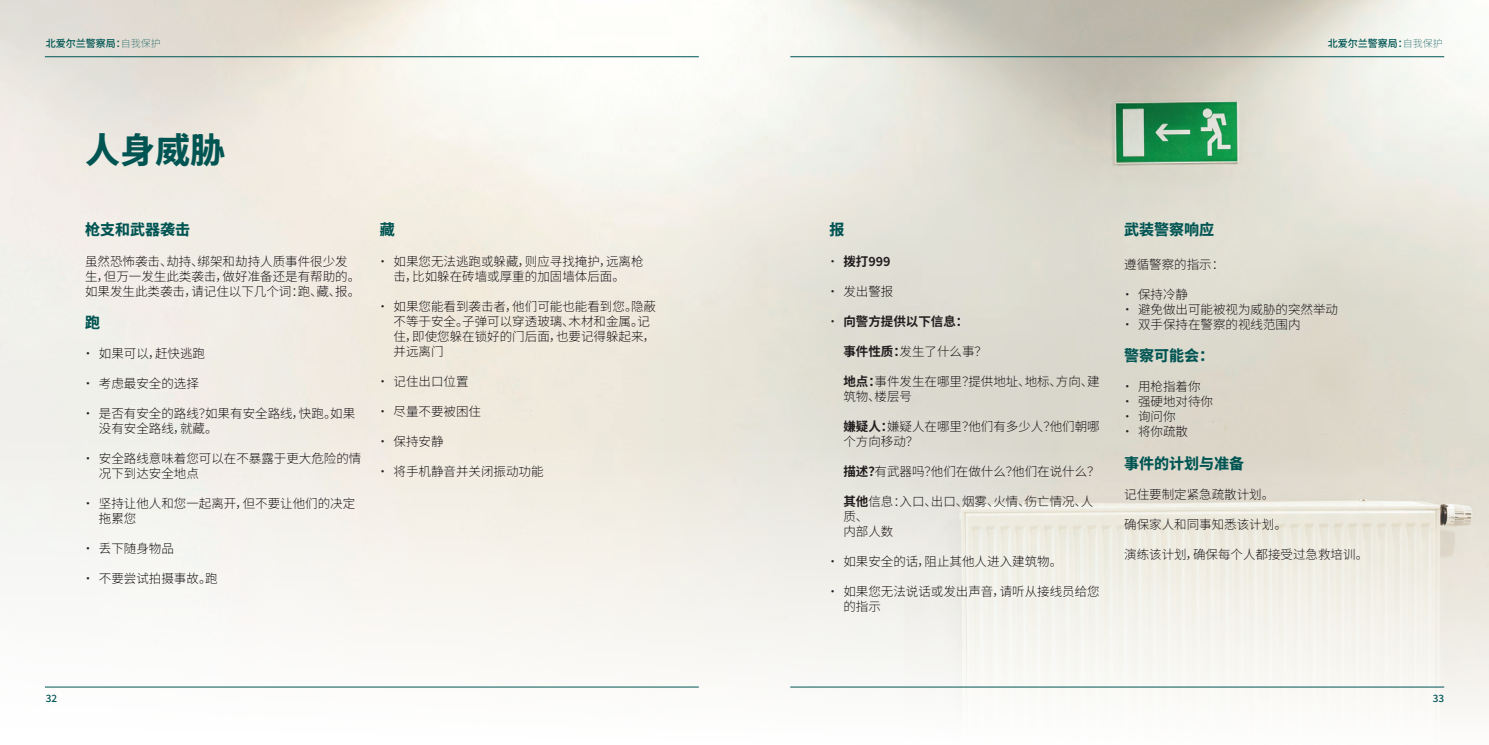
<style>
.page{position:relative;width:1489px;height:745px;background:#fff}
.page>*{position:absolute;margin:0;border:0;box-sizing:border-box;transform-origin:0 0}
.t1{font:800 35px "Noto Sans SC";color:#005553}
.BODY{font:800 15px "Noto Sans SC";color:#005553}
.BODY_BULLETS{font:300 12.5px/15px "Noto Sans SC";color:#231f20}
.BODY-2{font:300 12.5px/15px "Noto Sans SC";color:#231f20}
.BODY_BULLETS-2{font:700 12.5px "Noto Sans SC";color:#231f20}
.t2{font:500 10px "Noto Sans SC";color:#005553}
.s1{font-weight:100}
.s2{font-weight:300}
.s3{font-weight:700}
</style>
<div class="page">
<img style="left:0;top:0;width:1488px;height:384px">
<svg style="left:0;top:384px;width:1488px;height:337px"></svg>
<hr style="left:45px;top:56px;width:653px;height:1px;background:#005553">
<hr style="left:45px;top:686px;width:653px;height:1px;background:#005553">
<hr style="left:790px;top:56px;width:653px;height:1px;background:#005553">
<hr style="left:790px;top:686px;width:653px;height:1px;background:#005553">
<p class="t2" style="left:46px;top:37px;width:116px">北爱尔兰警察局：<span class="s1">自我保护</span></p>
<p class="t2" style="left:1327px;top:37px;width:116px">北爱尔兰警察局：<span class="s1">自我保护</span></p>
<p class="t1" style="left:85px;top:130px;width:141px">人身威胁</p>
<p class="BODY" style="left:85px;top:221px;width:106px">枪支和武器袭击</p>
<p class="BODY-2" style="left:85px;top:253px;width:277px">虽然恐怖袭击、劫持、绑架和劫持人质事件很少发生，但万一发生此类袭击，做好准备还是有帮助的。如果发生此类袭击，请记住以下几个词：跑、藏、报。</p>
<p class="BODY" style="left:85px;top:314px;width:16px">跑</p>
<p class="BODY_BULLETS" style="left:82px;top:346px;width:125px">• 如果可以，赶快逃跑</p>
<p class="BODY_BULLETS" style="left:82px;top:376px;width:118px">• 考虑最安全的选择</p>
<p class="BODY_BULLETS" style="left:99px;top:406px;width:258px;text-indent:-17px">• 是否有安全的路线？如果有安全路线，快跑。如果没有安全路线，就藏。</p>
<p class="BODY_BULLETS" style="left:99px;top:451px;width:264px;text-indent:-17px">• 安全路线意味着您可以在不暴露于更大危险的情况下到达安全地点</p>
<p class="BODY_BULLETS" style="left:99px;top:496px;width:258px;text-indent:-17px">• 坚持让他人和您一起离开，但不要让他们的决定拖累您</p>
<p class="BODY_BULLETS" style="left:82px;top:541px;width:93px">• 丢下随身物品</p>
<p class="BODY_BULLETS" style="left:82px;top:571px;width:137px">• 不要尝试拍摄事故。跑</p>
<p class="BODY" style="left:380px;top:221px;width:16px">藏</p>
<p class="BODY_BULLETS" style="left:376px;top:253px;width:268px;text-align:center">• 如果您无法逃跑或躲藏，则应寻找掩护，远离枪击，比如躲在砖墙或厚重的加固墙体后面。</p>
<p class="BODY_BULLETS" style="left:393px;top:298px;width:264px;text-indent:-17px">• 如果您能看到袭击者，他们可能也能看到您。隐蔽不等于安全。子弹可以穿透玻璃、木材和金属。记住，即使您躲在锁好的门后面，也要记得躲起来，并远离门</p>
<p class="BODY_BULLETS" style="left:376px;top:373px;width:93px">• 记住出口位置</p>
<p class="BODY_BULLETS" style="left:376px;top:403px;width:106px">• 尽量不要被困住</p>
<p class="BODY_BULLETS" style="left:376px;top:433px;width:68px">• 保持安静</p>
<p class="BODY_BULLETS" style="left:376px;top:463px;width:168px">• 将手机静音并关闭振动功能</p>
<p class="BODY" style="left:829px;top:221px;width:16px">报</p>
<p class="BODY_BULLETS-2" style="left:826px;top:254px;width:66px"><span class="s2">•</span> 拨打999</p>
<p class="BODY_BULLETS" style="left:826px;top:283px;width:68px">• 发出警报</p>
<p class="BODY_BULLETS-2" style="left:826px;top:314px;width:143px"><span class="s2">•</span> 向警方提供以下信息：</p>
<p class="BODY_BULLETS" style="left:843px;top:343px;width:145px"><span class="s3">事件性质：</span>发生了什么事？</p>
<p class="BODY_BULLETS" style="left:843px;top:373px;width:258px"><span class="s3">地点：</span>事件发生在哪里？提供地址、地标、方向、建筑物、楼层号</p>
<p class="BODY_BULLETS" style="left:843px;top:418px;width:258px"><span class="s3">嫌疑人：</span>嫌疑人在哪里？他们有多少人？他们朝哪个方向移动？</p>
<p class="BODY_BULLETS" style="left:843px;top:463px;width:258px"><span class="s3">描述？</span>有武器吗？他们在做什么？他们在说什么？</p>
<p class="BODY_BULLETS" style="left:843px;top:493px;width:251px"><span class="s3">其他</span>信息：入口、出口、烟雾、火情、伤亡情况、人质、</p>
<p class="BODY_BULLETS" style="left:843px;top:523px;width:51px">内部人数</p>
<p class="BODY_BULLETS" style="left:826px;top:553px;width:237px">• 如果安全的话，阻止其他人进入建筑物。</p>
<p class="BODY_BULLETS" style="left:843px;top:583px;width:258px;text-indent:-17px">• 如果您无法说话或发出声音，请听从接线员给您的指示</p>
<p class="BODY" style="left:1124px;top:221px;width:91px">武装警察响应</p>
<p class="BODY-2" style="left:1124px;top:256px;width:101px">遵循警察的指示：</p>
<p class="BODY-2" style="left:1121px;top:286px;width:68px">• 保持冷静</p>
<p class="BODY-2" style="left:1121px;top:301px;width:218px">• 避免做出可能被视为威胁的突然举动</p>
<p class="BODY-2" style="left:1121px;top:316px;width:181px">• 双手保持在警察的视线范围内</p>
<p class="BODY" style="left:1124px;top:347px;width:91px">警察可能会：</p>
<p class="BODY_BULLETS" style="left:1121px;top:379px;width:81px">• 用枪指着你</p>
<p class="BODY_BULLETS" style="left:1121px;top:394px;width:93px">• 强硬地对待你</p>
<p class="BODY_BULLETS" style="left:1121px;top:409px;width:56px">• 询问你</p>
<p class="BODY_BULLETS" style="left:1121px;top:424px;width:68px">• 将你疏散</p>
<p class="BODY" style="left:1124px;top:454px;width:121px">事件的计划与准备</p>
<p class="BODY_BULLETS" style="left:1124px;top:486px;width:152px">记住要制定紧急疏散计划。</p>
<p class="BODY_BULLETS" style="left:1124px;top:516px;width:164px">确保家人和同事知悉该计划。</p>
<p class="BODY_BULLETS" style="left:1124px;top:546px;width:245px">演练该计划，确保每个人都接受过急救培训。</p>
<p class="t2" style="left:46px;top:692px;width:13px">32</p>
<p class="t2" style="left:1432px;top:692px;width:13px">33</p>
</div>
